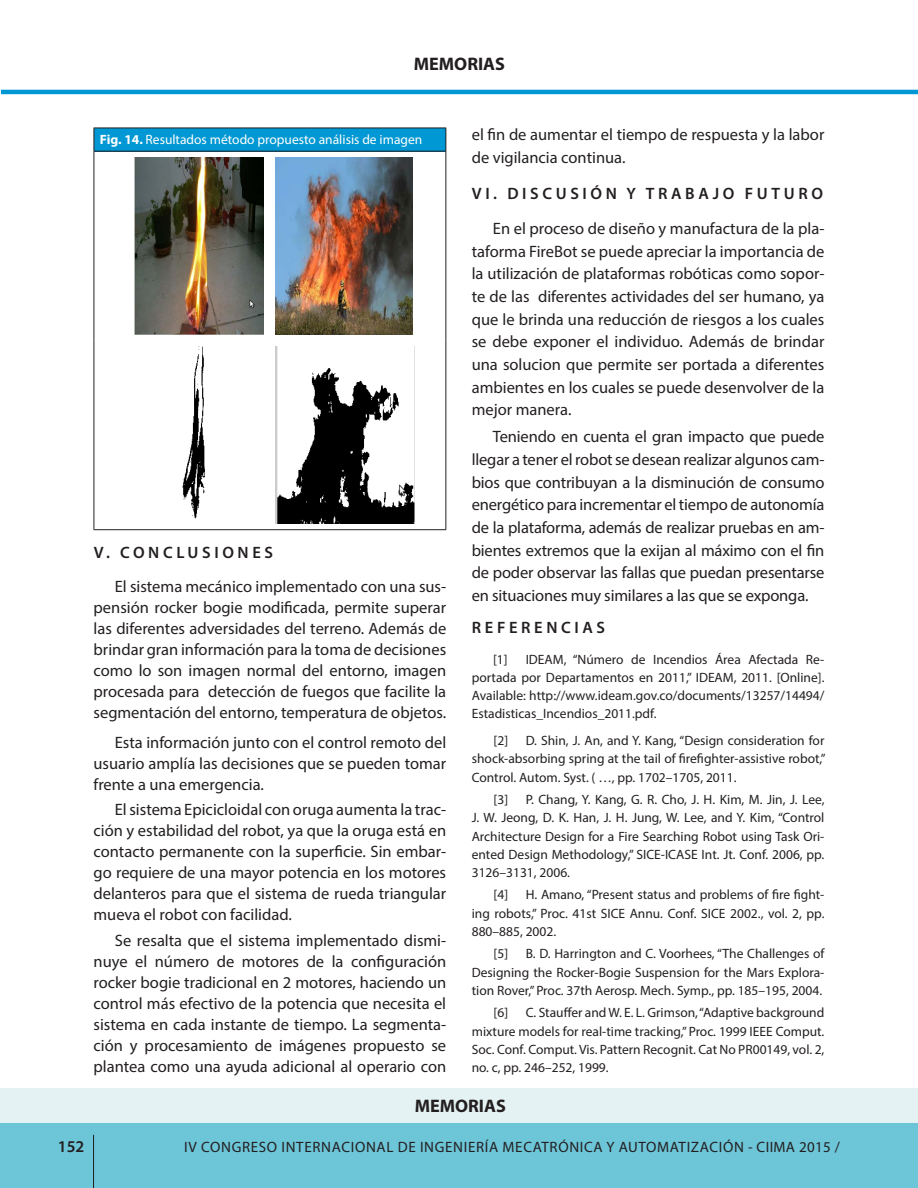
<style>
.page{position:relative;width:918px;height:1188px;background:#fff}
.page>*{position:absolute;margin:0;border:0;box-sizing:border-box;transform-origin:0 0}
.t1{font:700 18.15px "Myriad Pro";color:#231f20}
.t2{font:16.5px/21px "Myriad Pro";color:#231f20;text-align:justify}
.t3{font:600 16.5px "Myriad Pro";letter-spacing:.22em;color:#231f20}
.t4{font:15px "Myriad Pro";letter-spacing:.045em;color:#231f20}
.t5{font:13.5px/18.1px "Myriad Pro";color:#231f20;text-align:justify}
.t6{font:13.5px "Myriad Pro";color:#fffefc}
.s1{font-weight:700}
</style>
<div class="page">
<div style="left:1px;top:1095px;width:917px;height:93px;background:#6dc5d8"></div>
<hr style="left:1px;top:90px;width:917px;height:4px;background:#0098d4">
<hr style="left:93px;top:1135px;width:1px;height:53px;background:#231f20">
<div style="left:0;top:1088px;width:918px;height:35px;background:#e5f2f3"></div>
<div style="left:94px;top:128px;width:352px;height:23px;background:#0098d4"></div>
<hr style="left:94px;top:128px;width:176px;height:1px;background:#231f20">
<svg style="left:94px;top:128px;width:1px;height:23px"></svg>
<hr style="left:270px;top:128px;width:176px;height:1px;background:#231f20">
<hr style="left:94px;top:151px;width:176px;height:1px;background:#231f20">
<hr style="left:270px;top:151px;width:175px;height:1px;background:#231f20">
<svg style="left:445px;top:128px;width:1px;height:23px"></svg>
<hr style="left:94px;top:152px;width:1px;height:188px;background:#231f20">
<hr style="left:445px;top:151px;width:1px;height:189px;background:#231f20">
<hr style="left:94px;top:340px;width:1px;height:189px;background:#231f20">
<hr style="left:445px;top:340px;width:1px;height:189px;background:#231f20">
<hr style="left:94px;top:529px;width:176px;height:1px;background:#231f20">
<hr style="left:270px;top:529px;width:176px;height:1px;background:#231f20">
<img style="left:134px;top:157px;width:130px;height:177px">
<img style="left:276px;top:157px;width:137px;height:177px">
<img style="left:182px;top:346px;width:23px;height:173px">
<img style="left:276px;top:346px;width:138px;height:178px">
<p class="t1" style="left:414px;top:52px;width:93px">MEMORIAS</p>
<p class="t6" style="left:100px;top:131px;width:324px"><span class="s1">Fig. 14.</span> Resultados método propuesto análisis de imagen</p>
<p class="t3" style="left:94px;top:542px;width:181px">V. CONCLUSIONES</p>
<p class="t2" style="left:94px;top:576px;width:354px;text-indent:21px">El sistema mecánico implementado con una sus&shy;pensión rocker bogie modificada, permite superar las diferentes adversidades del terreno. Además de brindar gran información para la toma de decisiones como lo son imagen normal del entorno, imagen procesada para detección de fuegos que facilite la segmentación del entorno, temperatura de objetos.</p>
<p class="t2" style="left:94px;top:732px;width:354px;text-indent:21px">Esta información junto con el control remoto del usuario amplía las decisiones que se pueden tomar frente a una emergencia.</p>
<p class="t2" style="left:94px;top:799px;width:354px;text-indent:21px">El sistema Epicicloidal con oruga aumenta la trac&shy;ción y estabilidad del robot, ya que la oruga está en contacto permanente con la superficie. Sin embar&shy;go requiere de una mayor potencia en los motores delanteros para que el sistema de rueda triangular mueva el robot con facilidad.</p>
<p class="t2" style="left:94px;top:929px;width:354px;text-indent:21px">Se resalta que el sistema implementado dismi&shy;nuye el número de motores de la configuración rocker bogie tradicional en 2 motores, haciendo un control más efectivo de la potencia que necesita el sistema en cada instante de tiempo. La segmenta&shy;ción y procesamiento de imágenes propuesto se plantea como una ayuda adicional al operario con</p>
<p class="t2" style="left:472px;top:123px;width:354px;line-height:22.6px">el fin de aumentar el tiempo de respuesta y la labor de vigilancia continua.</p>
<p class="t3" style="left:472px;top:183px;width:353px">VI. DISCUSIÓN Y TRABAJO FUTURO</p>
<p class="t2" style="left:472px;top:217px;width:354px;line-height:22.6px;text-indent:21px">En el proceso de diseño y manufactura de la pla&shy;taforma FireBot se puede apreciar la importancia de la utilización de plataformas robóticas como sopor&shy;te de las diferentes actividades del ser humano, ya que le brinda una reducción de riesgos a los cuales se debe exponer el individuo. Además de brindar una solucion que permite ser portada a diferentes ambientes en los cuales se puede desenvolver de la mejor manera.</p>
<p class="t2" style="left:472px;top:425px;width:354px;line-height:22.6px;text-indent:21px">Teniendo en cuenta el gran impacto que puede llegar a tener el robot se desean realizar algunos cam&shy;bios que contribuyan a la disminución de consumo energético para incrementar el tiempo de autonomía de la plataforma, además de realizar pruebas en am&shy;bientes extremos que la exijan al máximo con el fin de poder observar las fallas que puedan presentarse en situaciones muy similares a las que se exponga.</p>
<p class="t3" style="left:472px;top:617px;width:135px">REFERENCIAS</p>
<p class="t5" style="left:493px;top:650px;width:16px">[1]</p>
<p class="t5" style="left:472px;top:650px;width:354px;text-indent:54px">IDEAM, “Número de Incendios Área Afectada Re&shy;portada por Departamentos en 2011,” IDEAM, 2011. [Online].<br>Available: http://www.ideam.gov.co/documents/13257/14494/ Estadisticas_Incendios_2011.pdf.</p>
<p class="t5" style="left:494px;top:731px;width:16px">[2]</p>
<p class="t5" style="left:472px;top:731px;width:355px;text-indent:54px">D. Shin, J. An, and Y. Kang, “Design consideration for shock-absorbing spring at the tail of firefighter-assistive robot,” Control. Autom. Syst. ( …, pp. 1702–1705, 2011.</p>
<p class="t5" style="left:494px;top:790px;width:16px">[3]</p>
<p class="t5" style="left:472px;top:790px;width:354px;text-indent:54px">P. Chang, Y. Kang, G. R. Cho, J. H. Kim, M. Jin, J. Lee, J. W. Jeong, D. K. Han, J. H. Jung, W. Lee, and Y. Kim, “Control Architecture Design for a Fire Searching Robot using Task Ori&shy;ented Design Methodology,” SICE-ICASE Int. Jt. Conf. 2006, pp.<br>3126–3131, 2006.</p>
<p class="t5" style="left:494px;top:886px;width:16px">[4]</p>
<p class="t5" style="left:472px;top:886px;width:354px;text-indent:54px">H. Amano, “Present status and problems of fire fight&shy;ing robots,” Proc. 41st SICE Annu. Conf. SICE 2002., vol. 2, pp.<br>880–885, 2002.</p>
<p class="t5" style="left:494px;top:945px;width:16px">[5]</p>
<p class="t5" style="left:472px;top:945px;width:354px;text-indent:54px">B. D. Harrington and C. Voorhees, “The Challenges of Designing the Rocker-Bogie Suspension for the Mars Explora&shy;tion Rover,” Proc. 37th Aerosp. Mech. Symp., pp. 185–195, 2004.</p>
<p class="t5" style="left:494px;top:1004px;width:16px">[6]</p>
<p class="t5" style="left:472px;top:1004px;width:354px;text-indent:54px">C. Stauffer and W. E. L. Grimson, “Adaptive background mixture models for real-time tracking,” Proc. 1999 IEEE Comput.<br>Soc. Conf. Comput. Vis. Pattern Recognit. Cat No PR00149, vol. 2, no. c, pp. 246–252, 1999.</p>
<p class="t1" style="left:415px;top:1094px;width:93px">MEMORIAS</p>
<p class="t3" style="left:58px;top:1136px;width:28px">152</p>
<p class="t4" style="left:184px;top:1138px;width:657px">IV CONGRESO INTERNACIONAL DE INGENIERÍA MECATRÓNICA Y AUTOMATIZACIÓN - CIIMA 2015 /</p>
</div>
